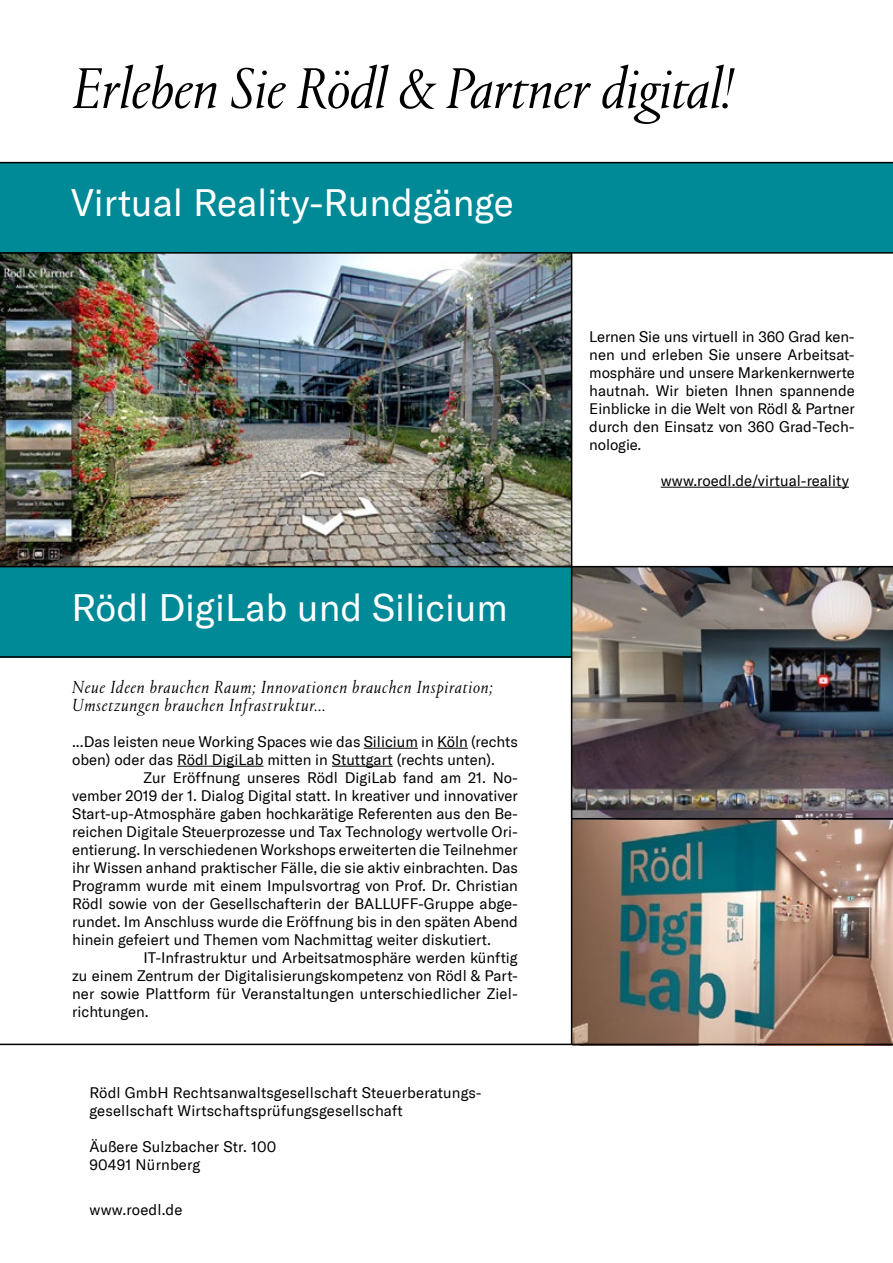
<style>
.page{position:relative;width:893px;height:1263px;background:#fff}
.page>*{position:absolute;margin:0;border:0;box-sizing:border-box;transform-origin:0 0}
.t1{font:italic 300 60px "Portrait TT";letter-spacing:-.01em;color:#000}
.t2{font:37.5px "GT America";color:#fff}
.t3{font:italic 300 18px/18px "Portrait TT";letter-spacing:.04em;color:#000}
.t4{font:15px/18px "GT America";color:#000}
</style>
<div class="page">
<div style="left:0;top:567px;width:571px;height:90px;background:#008996"></div>
<img style="left:572px;top:567px;width:321px;height:477px">
<hr style="left:0;top:1044px;width:893px;height:1px;background:#000">
<hr style="left:364px;top:748px;width:54px;height:1px;background:#000">
<hr style="left:437px;top:748px;width:31px;height:1px;background:#000">
<hr style="left:177px;top:766px;width:86px;height:1px;background:#000">
<hr style="left:332px;top:766px;width:61px;height:1px;background:#000">
<hr style="left:661px;top:487px;width:188px;height:1px;background:#000">
<img style="left:0;top:254px;width:571px;height:312px">
<hr style="left:0;top:656px;width:571px;height:2px;background:#000">
<hr style="left:572px;top:818px;width:321px;height:1px;background:#000">
<hr style="left:571px;top:253px;width:1px;height:791px;background:#000">
<div style="left:0;top:163px;width:893px;height:90px;background:#008996"></div>
<hr style="left:0;top:162px;width:893px;height:1px;background:#000">
<hr style="left:0;top:566px;width:893px;height:1px;background:#000">
<hr style="left:0;top:252px;width:893px;height:2px;background:#000">
<h1 class="t1" style="left:73px;top:49px;width:663px">Erleben Sie Rödl &amp; Partner digital!</h1>
<h2 class="t2" style="left:71px;top:181px;width:444px">Virtual Reality-Rundgänge</h2>
<h2 class="t2" style="left:71px;top:586px;width:438px">Rödl DigiLab und Silicium</h2>
<p class="t3" style="left:72px;top:678px;width:422px">Neue Ideen brauchen Raum; Innovationen brauchen Inspiration;<br>Umsetzungen brauchen Infrastruktur...</p>
<p class="t4" style="left:72px;top:733px;width:447px">...Das leisten neue Working Spaces wie das Silicium in Köln (rechts</p>
<p class="t4" style="left:72px;top:751px;width:424px">oben) oder das Rödl DigiLab mitten in Stuttgart (rechts unten).</p>
<p class="t4" style="left:144px;top:769px;width:376px">Zur Eröffnung unseres Rödl DigiLab fand am 21. No-</p>
<p class="t4" style="left:72px;top:787px;width:447px">vember 2019 der 1. Dialog Digital statt. In kreativer und innovativer</p>
<p class="t4" style="left:72px;top:805px;width:447px">Start-up-Atmosphäre gaben hochkarätige Referenten aus den Be-</p>
<p class="t4" style="left:72px;top:823px;width:447px">reichen Digitale Steuerprozesse und Tax Technology wertvolle Ori-</p>
<p class="t4" style="left:72px;top:841px;width:447px">entierung. In verschiedenen Workshops erweiterten die Teilnehmer</p>
<p class="t4" style="left:72px;top:859px;width:447px">ihr Wissen anhand praktischer Fälle, die sie aktiv einbrachten. Das</p>
<p class="t4" style="left:72px;top:877px;width:447px">Programm wurde mit einem Impulsvortrag von Prof. Dr. Christian</p>
<p class="t4" style="left:72px;top:895px;width:447px">Rödl sowie von der Gesellschafterin der BALLUFF-Gruppe abge-</p>
<p class="t4" style="left:72px;top:913px;width:447px">rundet. Im Anschluss wurde die Eröffnung bis in den späten Abend</p>
<p class="t4" style="left:72px;top:931px;width:420px">hinein gefeiert und Themen vom Nachmittag weiter diskutiert.</p>
<p class="t4" style="left:144px;top:949px;width:376px">IT-Infrastruktur und Arbeitsatmosphäre werden künftig</p>
<p class="t4" style="left:72px;top:967px;width:447px">zu einem Zentrum der Digitalisierungskompetenz von Rödl &amp; Part-</p>
<p class="t4" style="left:72px;top:985px;width:447px">ner sowie Plattform für Veranstaltungen unterschiedlicher Ziel-</p>
<p class="t4" style="left:72px;top:1003px;width:78px">richtungen.</p>
<p class="t4" style="left:89px;top:1084px;width:394px">Rödl GmbH Rechtsanwaltsgesellschaft Steuerberatungs&shy;gesellschaft Wirtschaftsprüfungsgesellschaft</p>
<p class="t4" style="left:89px;top:1138px;width:189px">Äußere Sulzbacher Str. 100<br>90491 Nürnberg</p>
<p class="t4" style="left:89px;top:1201px;width:95px">www.roedl.de</p>
<p class="t4" style="left:589px;top:328px;width:267px;text-align:justify">Lernen Sie uns virtuell in 360 Grad ken&shy;nen und erleben Sie unsere Arbeitsat&shy;mosphäre und unsere Markenkernwerte hautnah. Wir bieten Ihnen spannende Einblicke in die Welt von Rödl &amp; Partner durch den Einsatz von 360 Grad-Tech&shy;nologie.</p>
<p class="t4" style="left:661px;top:472px;width:190px">www.roedl.de/virtual-reality</p>
</div>
